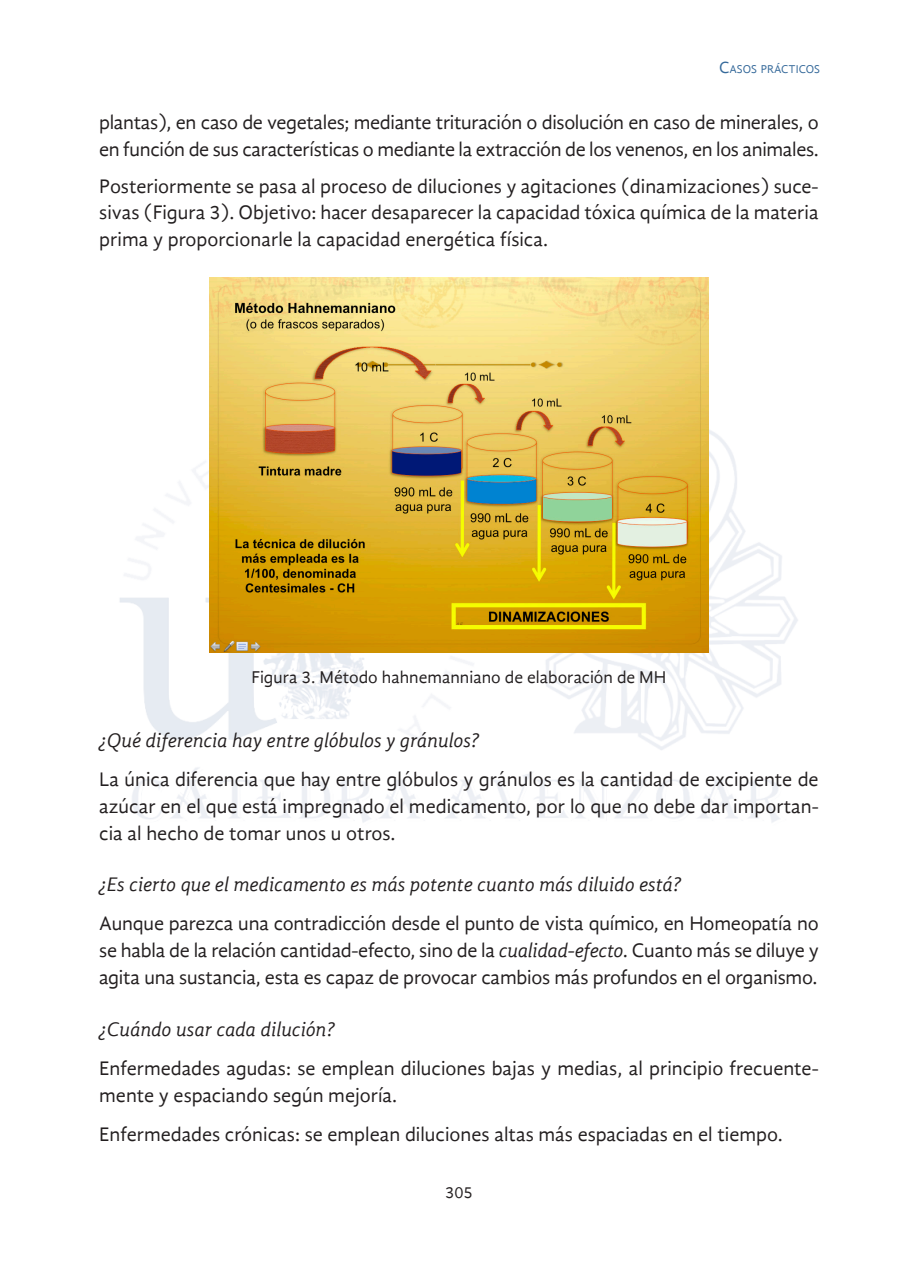
<style>
.page{position:relative;width:918px;height:1265px;background:#fff}
.page>*{position:absolute;margin:0;border:0;box-sizing:border-box;transform-origin:0 0}
.t1{font:20.12px/26.9px "Gandhi Sans";color:#231f20;text-align:justify}
.t2{font:20.12px/26.9px "Gandhi Sans";letter-spacing:-.02em;color:#231f20}
.t3{font:italic 20.12px "Gandhi Sans";color:#231f20}
.t4{font:17.5px "Gandhi Sans";color:#231f20}
.t5{font:16.62px "Gandhi Sans";color:#231f20}
.t6{font:11.72px "Gandhi Sans";color:#35699a}
.s1{font-size:16.62px}
.s2{font-style:italic}
</style>
<div class="page">
<img style="left:119px;top:421px;width:679px;height:402px">
<img style="left:209px;top:277px;width:499px;height:375px">
<p class="t6" style="left:719px;top:62px;width:102px"><span class="s1">C</span>ASOS PRÁCTICOS</p>
<p class="t2" style="left:99px;top:109px;width:721px">plantas), en caso de vegetales; mediante trituración o disolución en caso de minerales, o en función de sus características o mediante la extracción de los venenos, en los animales.</p>
<p class="t1" style="left:99px;top:172px;width:721px">Posteriormente se pasa al proceso de diluciones y agitaciones (dinamizaciones) suce&shy;sivas (Figura 3). Objetivo: hacer desaparecer la capacidad tóxica química de la materia prima y proporcionarle la capacidad energética física.</p>
<p class="t4" style="left:252px;top:667px;width:416px">Figura 3. Método hahnemanniano de elaboración de MH</p>
<p class="t3" style="left:99px;top:728px;width:381px">¿Qué diferencia hay entre glóbulos y gránulos?</p>
<p class="t1" style="left:99px;top:766px;width:721px">La única diferencia que hay entre glóbulos y gránulos es la cantidad de excipiente de azúcar en el que está impregnado el medicamento, por lo que no debe dar importan&shy;cia al hecho de tomar unos u otros.</p>
<p class="t3" style="left:99px;top:873px;width:583px">¿Es cierto que el medicamento es más potente cuanto más diluido está?</p>
<p class="t1" style="left:99px;top:910px;width:721px">Aunque parezca una contradicción desde el punto de vista químico, en Homeopatía no se habla de la relación cantidad-efecto, sino de la <span class="s2">cualidad-efecto.</span> Cuanto más se diluye y agita una sustancia, esta es capaz de provocar cambios más profundos en el organismo.</p>
<p class="t3" style="left:99px;top:1017px;width:237px">¿Cuándo usar cada dilución?</p>
<p class="t1" style="left:99px;top:1055px;width:721px">Enfermedades agudas: se emplean diluciones bajas y medias, al principio frecuente&shy;mente y espaciando según mejoría.</p>
<p class="t1" style="left:99px;top:1121px;width:685px">Enfermedades crónicas: se emplean diluciones altas más espaciadas en el tiempo.</p>
<p class="t5" style="left:445px;top:1183px;width:29px">305</p>
</div>
